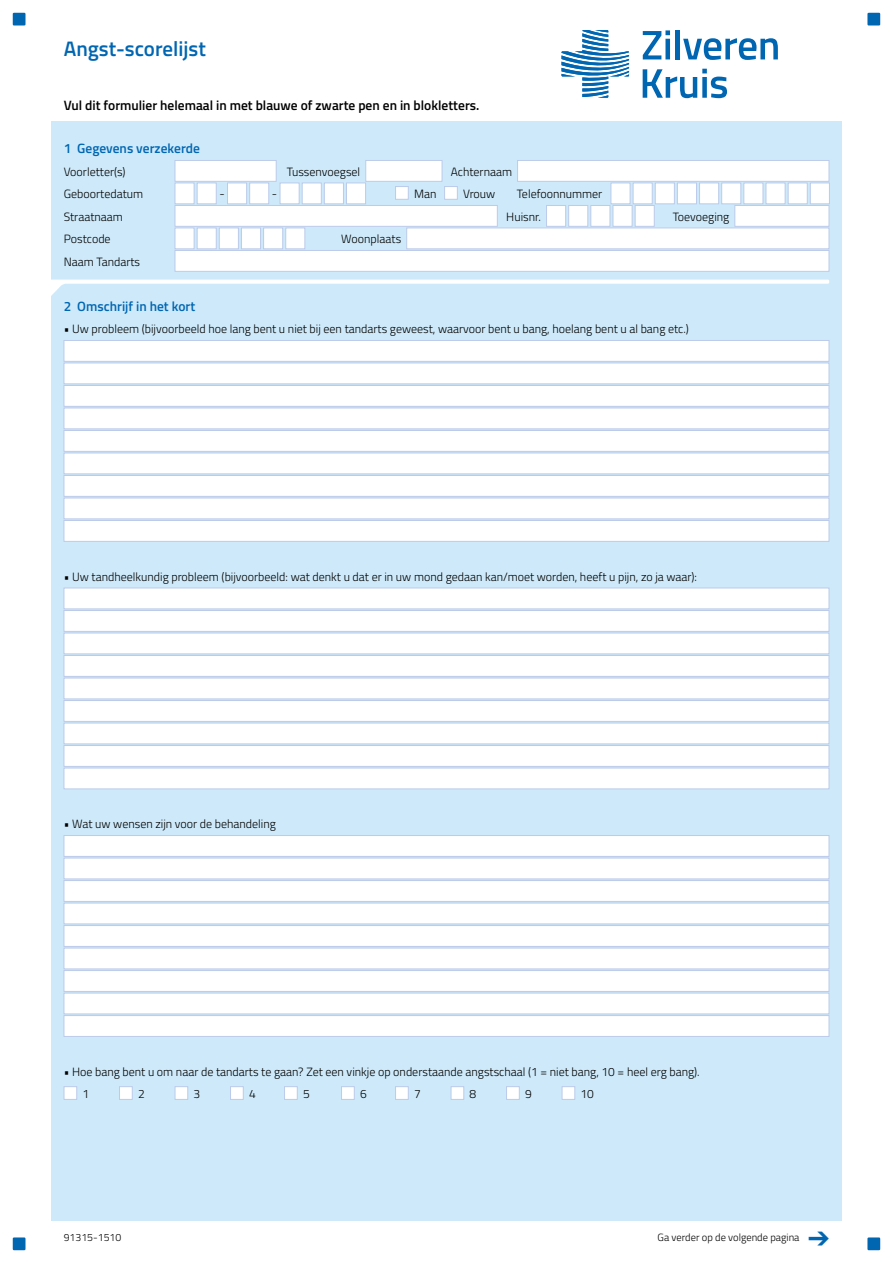
<style>
.page{position:relative;width:893px;height:1263px;background:#fff}
.page>*{position:absolute;margin:0;border:0;box-sizing:border-box;transform-origin:0 0}
.t1{font:600 21px "Titillium Web";color:#0066b2}
.t2{font:600 13.5px "Titillium Web";color:#000}
.t3{font:600 13.5px "Titillium Web";color:#0066b2}
.t4{font:300 12px/22.5px "Titillium Web";color:#000}
.t5{font:300 10.5px "Titillium Web";color:#000}
</style>
<div class="page">
<div style="left:51px;top:122px;width:791px;height:1035px;background:#ceeafa"></div>
<div style="left:51px;top:150px;width:791px;height:1070px;background:#ceeafa"></div>
<div style="left:13px;top:13px;width:13px;height:13px;background:#0066b2"></div>
<div style="left:867px;top:13px;width:13px;height:13px;background:#0066b2"></div>
<svg style="left:643px;top:30px;width:27px;height:29px"></svg>
<div style="left:675px;top:30px;width:5px;height:29px;background:#0066b2"></div>
<svg style="left:683px;top:38px;width:95px;height:22px"></svg>
<svg style="left:643px;top:69px;width:84px;height:29px"></svg>
<svg style="left:561px;top:30px;width:68px;height:68px"></svg>
<div style="left:175px;top:160px;width:101px;height:22px;background:#fff;border:1px solid #bccbea"></div>
<div style="left:366px;top:160px;width:76px;height:22px;background:#fff;border:1px solid #bccbea"></div>
<div style="left:517px;top:160px;width:312px;height:22px;background:#fff;border:1px solid #bccbea"></div>
<div style="left:175px;top:183px;width:19px;height:21px;background:#fff;border:1px solid #bccbea"></div>
<div style="left:197px;top:183px;width:19px;height:21px;background:#fff;border:1px solid #bccbea"></div>
<div style="left:227px;top:183px;width:20px;height:21px;background:#fff;border:1px solid #bccbea"></div>
<div style="left:249px;top:183px;width:20px;height:21px;background:#fff;border:1px solid #bccbea"></div>
<div style="left:280px;top:183px;width:19px;height:21px;background:#fff;border:1px solid #bccbea"></div>
<div style="left:302px;top:183px;width:19px;height:21px;background:#fff;border:1px solid #bccbea"></div>
<div style="left:324px;top:183px;width:20px;height:21px;background:#fff;border:1px solid #bccbea"></div>
<div style="left:346px;top:183px;width:20px;height:21px;background:#fff;border:1px solid #bccbea"></div>
<div style="left:395px;top:186px;width:13px;height:14px;background:#fff;border:1px solid #bccbea"></div>
<div style="left:444px;top:186px;width:14px;height:14px;background:#fff;border:1px solid #bccbea"></div>
<div style="left:611px;top:183px;width:19px;height:21px;background:#fff;border:1px solid #bccbea"></div>
<div style="left:633px;top:183px;width:19px;height:21px;background:#fff;border:1px solid #bccbea"></div>
<div style="left:655px;top:183px;width:20px;height:21px;background:#fff;border:1px solid #bccbea"></div>
<div style="left:677px;top:183px;width:20px;height:21px;background:#fff;border:1px solid #bccbea"></div>
<div style="left:699px;top:183px;width:20px;height:21px;background:#fff;border:1px solid #bccbea"></div>
<div style="left:721px;top:183px;width:20px;height:21px;background:#fff;border:1px solid #bccbea"></div>
<div style="left:744px;top:183px;width:19px;height:21px;background:#fff;border:1px solid #bccbea"></div>
<div style="left:766px;top:183px;width:19px;height:21px;background:#fff;border:1px solid #bccbea"></div>
<div style="left:788px;top:183px;width:19px;height:21px;background:#fff;border:1px solid #bccbea"></div>
<div style="left:810px;top:183px;width:20px;height:21px;background:#fff;border:1px solid #bccbea"></div>
<div style="left:175px;top:205px;width:322px;height:21px;background:#fff;border:1px solid #bccbea"></div>
<div style="left:546px;top:205px;width:20px;height:21px;background:#fff;border:1px solid #bccbea"></div>
<div style="left:568px;top:205px;width:20px;height:21px;background:#fff;border:1px solid #bccbea"></div>
<div style="left:591px;top:205px;width:19px;height:21px;background:#fff;border:1px solid #bccbea"></div>
<div style="left:613px;top:205px;width:19px;height:21px;background:#fff;border:1px solid #bccbea"></div>
<div style="left:635px;top:205px;width:19px;height:21px;background:#fff;border:1px solid #bccbea"></div>
<div style="left:735px;top:205px;width:94px;height:21px;background:#fff;border:1px solid #bccbea"></div>
<div style="left:175px;top:228px;width:19px;height:21px;background:#fff;border:1px solid #bccbea"></div>
<div style="left:197px;top:228px;width:19px;height:21px;background:#fff;border:1px solid #bccbea"></div>
<div style="left:219px;top:228px;width:20px;height:21px;background:#fff;border:1px solid #bccbea"></div>
<div style="left:241px;top:228px;width:20px;height:21px;background:#fff;border:1px solid #bccbea"></div>
<div style="left:263px;top:228px;width:20px;height:21px;background:#fff;border:1px solid #bccbea"></div>
<div style="left:286px;top:228px;width:19px;height:21px;background:#fff;border:1px solid #bccbea"></div>
<div style="left:406px;top:228px;width:423px;height:21px;background:#fff;border:1px solid #bccbea"></div>
<div style="left:175px;top:250px;width:654px;height:22px;background:#fff;border:1px solid #bccbea"></div>
<div style="left:64px;top:340px;width:765px;height:22px;background:#fff;border:1px solid #bccbea"></div>
<div style="left:64px;top:363px;width:765px;height:21px;background:#fff;border:1px solid #bccbea"></div>
<div style="left:64px;top:385px;width:765px;height:21px;background:#fff;border:1px solid #bccbea"></div>
<div style="left:64px;top:408px;width:765px;height:21px;background:#fff;border:1px solid #bccbea"></div>
<div style="left:64px;top:430px;width:765px;height:22px;background:#fff;border:1px solid #bccbea"></div>
<div style="left:64px;top:453px;width:765px;height:21px;background:#fff;border:1px solid #bccbea"></div>
<div style="left:64px;top:475px;width:765px;height:21px;background:#fff;border:1px solid #bccbea"></div>
<div style="left:64px;top:498px;width:765px;height:21px;background:#fff;border:1px solid #bccbea"></div>
<div style="left:64px;top:520px;width:765px;height:22px;background:#fff;border:1px solid #bccbea"></div>
<div style="left:64px;top:588px;width:765px;height:21px;background:#fff;border:1px solid #bccbea"></div>
<div style="left:64px;top:610px;width:765px;height:22px;background:#fff;border:1px solid #bccbea"></div>
<div style="left:64px;top:633px;width:765px;height:21px;background:#fff;border:1px solid #bccbea"></div>
<div style="left:64px;top:655px;width:765px;height:21px;background:#fff;border:1px solid #bccbea"></div>
<div style="left:64px;top:678px;width:765px;height:21px;background:#fff;border:1px solid #bccbea"></div>
<div style="left:64px;top:700px;width:765px;height:22px;background:#fff;border:1px solid #bccbea"></div>
<div style="left:64px;top:723px;width:765px;height:21px;background:#fff;border:1px solid #bccbea"></div>
<div style="left:64px;top:745px;width:765px;height:21px;background:#fff;border:1px solid #bccbea"></div>
<div style="left:64px;top:768px;width:765px;height:21px;background:#fff;border:1px solid #bccbea"></div>
<div style="left:64px;top:835px;width:765px;height:21px;background:#fff;border:1px solid #bccbea"></div>
<div style="left:64px;top:858px;width:765px;height:21px;background:#fff;border:1px solid #bccbea"></div>
<div style="left:64px;top:880px;width:765px;height:22px;background:#fff;border:1px solid #bccbea"></div>
<div style="left:64px;top:903px;width:765px;height:21px;background:#fff;border:1px solid #bccbea"></div>
<div style="left:64px;top:925px;width:765px;height:22px;background:#fff;border:1px solid #bccbea"></div>
<div style="left:64px;top:948px;width:765px;height:21px;background:#fff;border:1px solid #bccbea"></div>
<div style="left:64px;top:970px;width:765px;height:22px;background:#fff;border:1px solid #bccbea"></div>
<div style="left:64px;top:993px;width:765px;height:21px;background:#fff;border:1px solid #bccbea"></div>
<div style="left:64px;top:1015px;width:765px;height:22px;background:#fff;border:1px solid #bccbea"></div>
<div style="left:64px;top:1086px;width:13px;height:14px;background:#fff;border:1px solid #bccbea"></div>
<div style="left:119px;top:1086px;width:13px;height:14px;background:#fff;border:1px solid #bccbea"></div>
<div style="left:175px;top:1086px;width:13px;height:14px;background:#fff;border:1px solid #bccbea"></div>
<div style="left:230px;top:1086px;width:13px;height:14px;background:#fff;border:1px solid #bccbea"></div>
<div style="left:284px;top:1086px;width:13px;height:14px;background:#fff;border:1px solid #bccbea"></div>
<div style="left:341px;top:1086px;width:13px;height:14px;background:#fff;border:1px solid #bccbea"></div>
<div style="left:395px;top:1086px;width:13px;height:14px;background:#fff;border:1px solid #bccbea"></div>
<div style="left:451px;top:1086px;width:13px;height:14px;background:#fff;border:1px solid #bccbea"></div>
<div style="left:506px;top:1086px;width:13px;height:14px;background:#fff;border:1px solid #bccbea"></div>
<div style="left:562px;top:1086px;width:13px;height:14px;background:#fff;border:1px solid #bccbea"></div>
<div style="left:867px;top:1237px;width:13px;height:13px;background:#0066b2"></div>
<div style="left:13px;top:1237px;width:13px;height:13px;background:#0066b2"></div>
<svg style="left:51px;top:280px;width:778px;height:16px"></svg>
<h1 class="t1" style="left:64px;top:33px;width:144px">Angst-scorelijst</h1>
<p class="t2" style="left:64px;top:95px;width:417px">Vul dit formulier helemaal in met blauwe of zwarte pen en in blokletters.</p>
<p class="t3" style="left:64px;top:138px;width:138px">1 Gegevens verzekerde</p>
<p class="t4" style="left:64px;top:159px;width:63px">Voorletter(s)</p>
<p class="t4" style="left:287px;top:159px;width:75px">Tussenvoegsel</p>
<p class="t4" style="left:451px;top:159px;width:63px">Achternaam</p>
<p class="t4" style="left:64px;top:182px;width:81px">Geboortedatum</p>
<p class="t4" style="left:219px;top:182px;width:7px">-</p>
<p class="t4" style="left:272px;top:182px;width:7px">-</p>
<p class="t4" style="left:414px;top:182px;width:24px">Man</p>
<p class="t4" style="left:463px;top:182px;width:34px">Vrouw</p>
<p class="t4" style="left:517px;top:182px;width:87px">Telefoonnummer</p>
<p class="t4" style="left:64px;top:204px;width:61px">Straatnaam</p>
<p class="t4" style="left:506px;top:204px;width:36px">Huisnr.</p>
<p class="t4" style="left:673px;top:204px;width:58px">Toevoeging</p>
<p class="t4" style="left:64px;top:227px;width:48px">Postcode</p>
<p class="t4" style="left:341px;top:227px;width:61px">Woonplaats</p>
<p class="t4" style="left:64px;top:249px;width:78px">Naam Tandarts</p>
<p class="t3" style="left:64px;top:296px;width:133px">2 Omschrijf in het kort</p>
<p class="t4" style="left:64px;top:317px;width:627px">• Uw probleem (bijvoorbeeld hoe lang bent u niet bij een tandarts geweest, waarvoor bent u bang, hoelang bent u al bang etc.)</p>
<p class="t4" style="left:64px;top:564px;width:635px">• Uw tandheelkundig probleem (bijvoorbeeld: wat denkt u dat er in uw mond gedaan kan/moet worden, heeft u pijn, zo ja waar):</p>
<p class="t4" style="left:64px;top:812px;width:214px">• Wat uw wensen zijn voor de behandeling</p>
<p class="t4" style="left:83px;top:1059px;width:619px;text-indent:-19px">• Hoe bang bent u om naar de tandarts te gaan? Zet een vinkje op onderstaande angstschaal (1 = niet bang, 10 = heel erg bang).<br>1</p>
<p class="t4" style="left:138px;top:1082px;width:8px">2</p>
<p class="t4" style="left:194px;top:1082px;width:8px">3</p>
<p class="t4" style="left:249px;top:1082px;width:8px">4</p>
<p class="t4" style="left:303px;top:1082px;width:8px">5</p>
<p class="t4" style="left:360px;top:1082px;width:8px">6</p>
<p class="t4" style="left:414px;top:1082px;width:8px">7</p>
<p class="t4" style="left:470px;top:1082px;width:8px">8</p>
<p class="t4" style="left:525px;top:1082px;width:8px">9</p>
<p class="t4" style="left:581px;top:1082px;width:15px">10</p>
<p class="t5" style="left:64px;top:1229px;width:59px">91315-1510</p>
<p class="t5" style="left:658px;top:1229px;width:143px">Ga verder op de volgende pagina</p>
</div>
